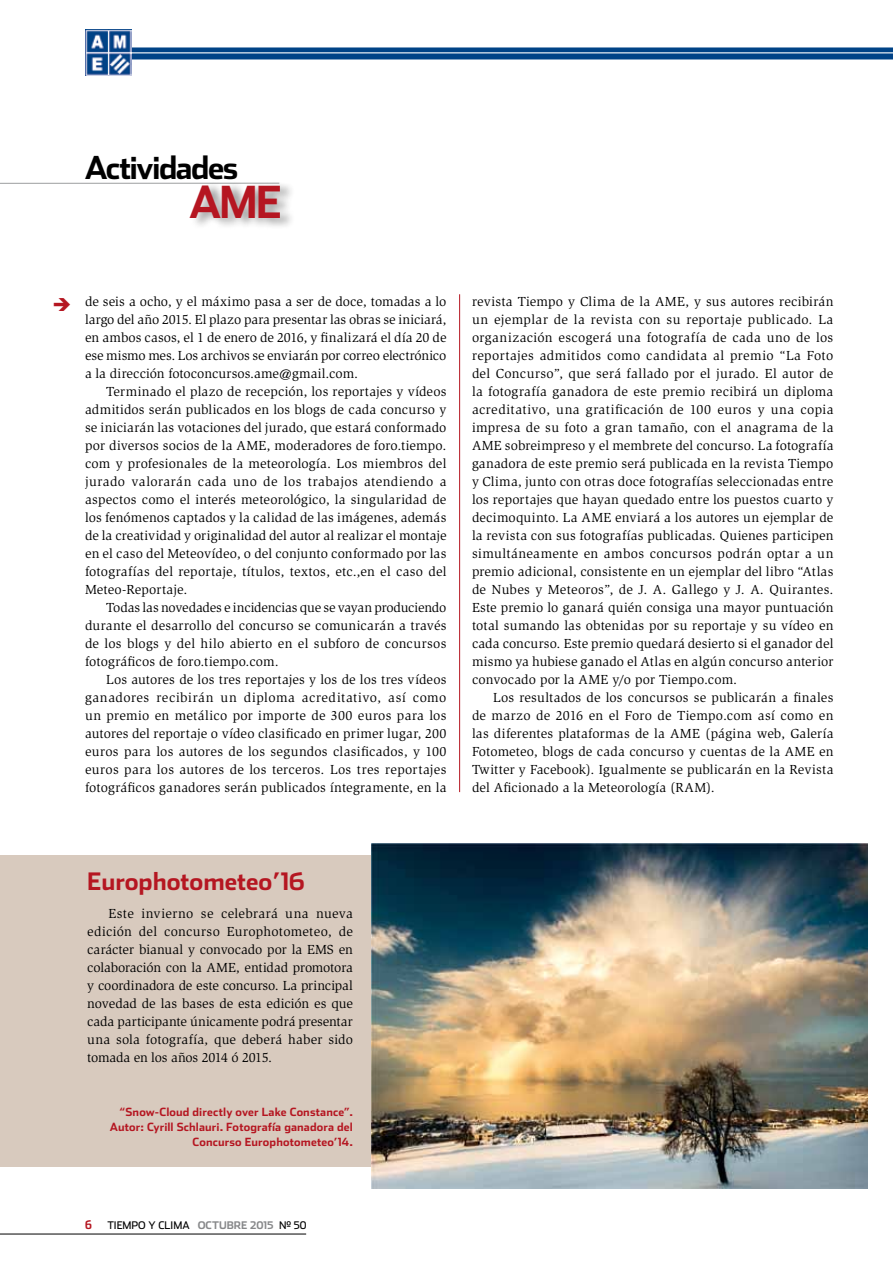
<style>
.page{position:relative;width:893px;height:1263px;background:#fff}
.page>*{position:absolute;margin:0;border:0;box-sizing:border-box;transform-origin:0 0}
.t1{font:700 44.1px "Stainless";color:#b51621}
.t2{font:700 31.35px "Stainless";color:#000}
.t3{font:700 24px "Stainless";color:#b51621}
.t4{font:13.5px/18px "Slimbach Std";letter-spacing:.01em;color:#000;text-align:justify}
.t5{font:700 12px "Stainless Cond";color:#b51621}
.t6{font:700 11.25px/15px "Stainless";letter-spacing:.01em;color:#b51621;text-align:right}
.t7{font:10.5px "Stainless";color:#000}
.t8{font:700 10.5px "Stainless";color:#87888a}
.s1{font-weight:700;color:#87888a}
.s2{font-weight:400;color:#000}
</style>
<div class="page">
<hr style="left:0;top:1234px;width:306px;height:1px;background:#000">
<div style="left:85px;top:47px;width:808px;height:12px;background:#004387"></div>
<img style="left:85px;top:30px;width:46px;height:46px">
<hr style="left:130px;top:52px;width:763px;height:1px;background:#fff">
<div style="left:0;top:855px;width:836px;height:311px;background:#d8cabe"></div>
<hr style="left:0;top:183px;width:279px;height:1px;background:#9c9e9f">
<div style="left:189px;top:181px;width:106px;height:48px;background:#000;opacity:.39"></div>
<img style="left:371px;top:843px;width:496px;height:345px">
<hr style="left:459px;top:294px;width:1px;height:498px;background:#b51621">
<h2 class="t2" style="left:85px;top:149px;width:155px">Actividades</h2>
<h1 class="t1" style="left:189px;top:176px;width:90px">AME</h1>
<p class="t4" style="left:85px;top:293px;width:363px">de seis a ocho, y el máximo pasa a ser de doce, tomadas a lo largo del año 2015. El plazo para presentar las obras se iniciará, en ambos casos, el 1 de enero de 2016, y finalizará el día 20 de ese mismo mes. Los archivos se enviarán por correo electrónico a la dirección fotoconcursos.ame@gmail.com.</p>
<p class="t4" style="left:85px;top:383px;width:363px;text-indent:21px">Terminado el plazo de recepción, los reportajes y vídeos admitidos serán publicados en los blogs de cada concurso y se iniciarán las votaciones del jurado, que estará conformado por diversos socios de la AME, moderadores de foro.tiempo. com y profesionales de la meteorología. Los miembros del jurado valorarán cada uno de los trabajos atendiendo a aspectos como el interés meteorológico, la singularidad de los fenómenos captados y la calidad de las imágenes, además de la creatividad y originalidad del autor al realizar el montaje en el caso del Meteovídeo, o del conjunto conformado por las fotografías del reportaje, títulos, textos, etc.,en el caso del Meteo-Reportaje.</p>
<p class="t4" style="left:85px;top:598px;width:363px;text-indent:21px">Todas las novedades e incidencias que se vayan produciendo durante el desarrollo del concurso se comunicarán a través de los blogs y del hilo abierto en el subforo de concursos fotográficos de foro.tiempo.com.</p>
<p class="t4" style="left:85px;top:670px;width:363px;text-indent:21px">Los autores de los tres reportajes y los de los tres vídeos ganadores recibirán un diploma acreditativo, así como un premio en metálico por importe de 300 euros para los autores del reportaje o vídeo clasificado en primer lugar, 200 euros para los autores de los segundos clasificados, y 100 euros para los autores de los terceros. Los tres reportajes fotográficos ganadores serán publicados íntegramente, en la</p>
<p class="t4" style="left:472px;top:292px;width:363px">revista Tiempo y Clima de la AME, y sus autores recibirán un ejemplar de la revista con su reportaje publicado. La organización escogerá una fotografía de cada uno de los reportajes admitidos como candidata al premio “La Foto del Concurso”, que será fallado por el jurado. El autor de la fotografía ganadora de este premio recibirá un diploma acreditativo, una gratificación de 100 euros y una copia impresa de su foto a gran tamaño, con el anagrama de la AME sobreimpreso y el membrete del concurso. La fotografía ganadora de este premio será publicada en la revista Tiempo y Clima, junto con otras doce fotografías seleccionadas entre los reportajes que hayan quedado entre los puestos cuarto y decimoquinto. La AME enviará a los autores un ejemplar de la revista con sus fotografías publicadas. Quienes participen simultáneamente en ambos concursos podrán optar a un premio adicional, consistente en un ejemplar del libro “Atlas de Nubes y Meteoros”, de J. A. Gallego y J. A. Quirantes.<br>Este premio lo ganará quién consiga una mayor puntuación total sumando las obtenidas por su reportaje y su vídeo en cada concurso. Este premio quedará desierto si el ganador del mismo ya hubiese ganado el Atlas en algún concurso anterior convocado por la AME y/o por Tiempo.com.</p>
<p class="t4" style="left:472px;top:688px;width:363px;text-indent:21px">Los resultados de los concursos se publicarán a finales de marzo de 2016 en el Foro de Tiempo.com así como en las diferentes plataformas de la AME (página web, Galería Fotometeo, blogs de cada concurso y cuentas de la AME en Twitter y Facebook). Igualmente se publicarán en la Revista del Aficionado a la Meteorología (RAM).</p>
<h3 class="t3" style="left:87px;top:867px;width:219px">Europhotometeo’16</h3>
<p class="t4" style="left:87px;top:905px;width:267px;text-indent:21px">Este invierno se celebrará una nueva edición del concurso Europhotometeo, de carácter bianual y convocado por la EMS en colaboración con la AME, entidad promotora y coordinadora de este concurso. La principal novedad de las bases de esta edición es que cada participante únicamente podrá presentar una sola fotografía, que deberá haber sido tomada en los años 2014 ó 2015.</p>
<p class="t6" style="left:110px;top:1105px;width:245px">“Snow-Cloud directly over Lake Constance”.<br>Autor: Cyrill Schlauri. Fotografía ganadora del<br>Concurso Europhotometeo’14.</p>
<p class="t5" style="left:85px;top:1218px;width:8px">6</p>
<p class="t7" style="left:107px;top:1219px;width:99px">TIEMPO Y CLIMA <span class="s1">OCTUBRE</span></p>
<p class="t8" style="left:250px;top:1219px;width:58px">2015 <span class="s2">Nº 50</span></p>
</div>
